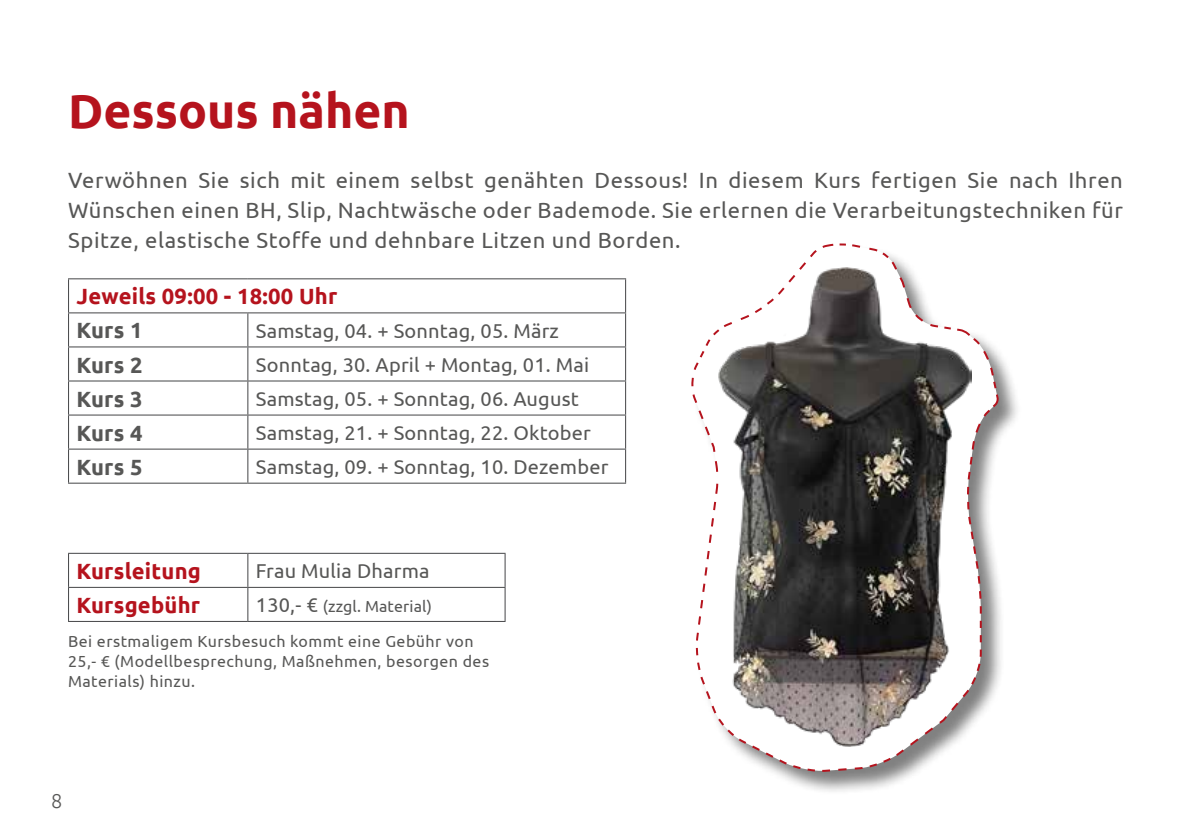
<style>
.page{position:relative;width:1191px;height:840px;background:#fff}
.page>*{position:absolute;margin:0;border:0;box-sizing:border-box;transform-origin:0 0}
.t1{font:700 48px "Ubuntu";color:#b5131d}
.t2{font:22px/30px "Ubuntu";letter-spacing:.03em;color:#575756;text-align:justify}
.t3{font:700 22px "Ubuntu";letter-spacing:.01em;color:#b5131d}
.t4{font:700 22px "Ubuntu";letter-spacing:.01em;color:#575756}
.t5{font:20px "Ubuntu";letter-spacing:.01em;color:#575756}
.t6{font:300 20px "Ubuntu";color:#575756}
.t7{font:16px/20px "Ubuntu";letter-spacing:.03em;color:#575756}
.t8{font:16px "Ubuntu";letter-spacing:.01em;color:#575756}
.s1{font-size:20px}
</style>
<div class="page">
<hr style="left:68px;top:278px;width:180px;height:1px;background:#444547">
<hr style="left:68px;top:279px;width:1px;height:33px;background:#444547">
<hr style="left:248px;top:278px;width:378px;height:1px;background:#444547">
<hr style="left:68px;top:312px;width:180px;height:1px;background:#444547">
<hr style="left:68px;top:313px;width:1px;height:33px;background:#444547">
<hr style="left:248px;top:312px;width:378px;height:1px;background:#444547">
<hr style="left:247px;top:313px;width:1px;height:33px;background:#444547">
<hr style="left:68px;top:346px;width:180px;height:1px;background:#444547">
<hr style="left:68px;top:347px;width:1px;height:33px;background:#444547">
<hr style="left:248px;top:346px;width:378px;height:1px;background:#444547">
<hr style="left:247px;top:347px;width:1px;height:33px;background:#444547">
<hr style="left:68px;top:380px;width:180px;height:1px;background:#444547">
<hr style="left:68px;top:381px;width:1px;height:33px;background:#444547">
<hr style="left:248px;top:380px;width:378px;height:1px;background:#444547">
<hr style="left:247px;top:381px;width:1px;height:33px;background:#444547">
<hr style="left:68px;top:414px;width:180px;height:1px;background:#444547">
<hr style="left:68px;top:415px;width:1px;height:33px;background:#444547">
<hr style="left:248px;top:414px;width:378px;height:1px;background:#444547">
<hr style="left:247px;top:415px;width:1px;height:33px;background:#444547">
<hr style="left:68px;top:448px;width:180px;height:1px;background:#444547">
<hr style="left:68px;top:449px;width:1px;height:33px;background:#444547">
<hr style="left:248px;top:448px;width:378px;height:1px;background:#444547">
<hr style="left:247px;top:449px;width:1px;height:33px;background:#444547">
<hr style="left:68px;top:482px;width:180px;height:1px;background:#444547">
<hr style="left:248px;top:482px;width:378px;height:1px;background:#444547">
<hr style="left:625px;top:279px;width:1px;height:33px;background:#444547">
<hr style="left:625px;top:313px;width:1px;height:33px;background:#444547">
<hr style="left:625px;top:347px;width:1px;height:33px;background:#444547">
<hr style="left:625px;top:381px;width:1px;height:33px;background:#444547">
<hr style="left:625px;top:415px;width:1px;height:33px;background:#444547">
<hr style="left:625px;top:449px;width:1px;height:33px;background:#444547">
<hr style="left:68px;top:552px;width:180px;height:1px;background:#444547">
<hr style="left:68px;top:553px;width:1px;height:33px;background:#444547">
<hr style="left:248px;top:552px;width:257px;height:1px;background:#444547">
<hr style="left:247px;top:553px;width:1px;height:33px;background:#444547">
<hr style="left:504px;top:553px;width:1px;height:33px;background:#444547">
<hr style="left:68px;top:586px;width:180px;height:1px;background:#444547">
<hr style="left:68px;top:587px;width:1px;height:33px;background:#444547">
<hr style="left:248px;top:586px;width:257px;height:1px;background:#444547">
<hr style="left:247px;top:587px;width:1px;height:33px;background:#444547">
<hr style="left:504px;top:587px;width:1px;height:33px;background:#444547">
<hr style="left:68px;top:620px;width:180px;height:1px;background:#444547">
<hr style="left:248px;top:620px;width:257px;height:1px;background:#444547">
<div style="left:691px;top:243px;width:331px;height:552px;background:#000;opacity:.5"></div>
<svg style="left:691px;top:243px;width:309px;height:529px"></svg>
<img style="left:718px;top:267px;width:253px;height:479px">
<h1 class="t1" style="left:68px;top:82px;width:343px">Dessous nähen</h1>
<p class="t2" style="left:68px;top:165px;width:1056px">Verwöhnen Sie sich mit einem selbst genähten Dessous! In diesem Kurs fertigen Sie nach Ihren Wünschen einen BH, Slip, Nachtwäsche oder Bademode. Sie erlernen die Verarbeitungstechniken für Spitze, elastische Stoffe und dehnbare Litzen und Borden.</p>
<p class="t3" style="left:77px;top:283px;width:262px">Jeweils 09:00 - 18:00 Uhr</p>
<p class="t4" style="left:77px;top:317px;width:68px">Kurs 1</p>
<p class="t5" style="left:256px;top:318px;width:305px">Samstag, 04. + Sonntag, 05. März</p>
<p class="t4" style="left:77px;top:351px;width:68px">Kurs 2</p>
<p class="t5" style="left:256px;top:352px;width:335px">Sonntag, 30. April + Montag, 01. Mai</p>
<p class="t4" style="left:77px;top:385px;width:68px">Kurs 3</p>
<p class="t5" style="left:256px;top:386px;width:324px">Samstag, 05. + Sonntag, 06. August</p>
<p class="t4" style="left:77px;top:419px;width:68px">Kurs 4</p>
<p class="t5" style="left:256px;top:420px;width:336px">Samstag, 21. + Sonntag, 22. Oktober</p>
<p class="t4" style="left:77px;top:453px;width:68px">Kurs 5</p>
<p class="t5" style="left:256px;top:454px;width:354px">Samstag, 09. + Sonntag, 10. Dezember</p>
<p class="t3" style="left:77px;top:557px;width:126px">Kursleitung</p>
<p class="t5" style="left:256px;top:558px;width:175px">Frau Mulia Dharma</p>
<p class="t3" style="left:77px;top:591px;width:125px">Kursgebühr</p>
<p class="t8" style="left:256px;top:596px;width:178px"><span class="s1">130,- €</span> (zzgl. Material)</p>
<p class="t7" style="left:68px;top:630px;width:422px">Bei erstmaligem Kursbesuch kommt eine Gebühr von<br>25,- € (Modellbesprechung, Maßnehmen, besorgen des<br>Materials) hinzu.</p>
<p class="t6" style="left:51px;top:788px;width:13px">8</p>
</div>
